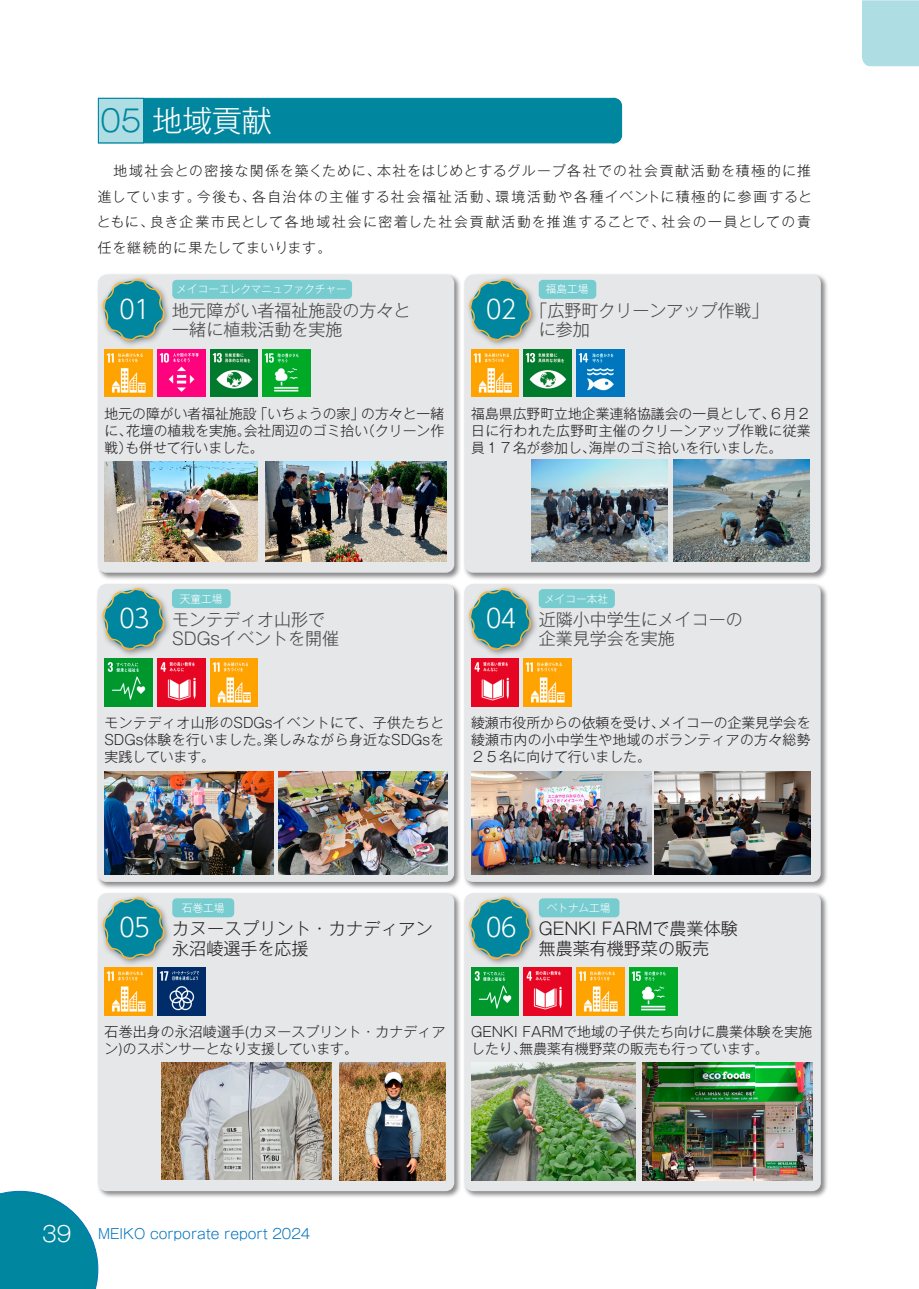
<style>
.page{position:relative;width:919px;height:1289px;background:#fff}
.page>*{position:absolute;margin:0;border:0;box-sizing:border-box;transform-origin:0 0}
.t1{font:300 29.7px "Gothic MB101 Pr 6 N";color:#fff}
.t2{font:300 25.65px "UD Shin Go C Oeiz Pr 6 N";letter-spacing:-.02em;color:#fff}
.t3{font:300 21.3px "Gothic MB101 Pr 6 N";color:#fff}
.t4{font:300 16.95px/19.2px "Gothic MB101 Pr 6 N";color:#454647}
.t5{font:300 16.95px/19.2px "Gothic MB101 Pr 6 N";color:#231f20}
.t6{font:300 16.95px/19.2px "Gothic MB101 Pr 6 N";letter-spacing:.025em;color:#231f20}
.t7{font:300 13.8px/17px "Gothic MB101 Pr 6 N";color:#231f20;text-align:justify}
.t8{font:300 13.8px "Gothic MB101 Pr 6 N";color:#0072bc}
.t9{font:300 10.65px "Gothic MB101 Pr 6 N";color:#fff}
.s1{color:#00869e}
</style>
<div class="page">
<div style="left:96px;top:273px;width:366px;height:307px;background:#636366;opacity:.75"></div>
<div style="left:98px;top:275px;width:356px;height:297px;background:#e6e7e9;border-radius:9px"></div>
<div style="left:96px;top:582px;width:366px;height:307px;background:#636366;opacity:.75"></div>
<div style="left:98px;top:584px;width:356px;height:297px;background:#e6e7e9;border-radius:9px"></div>
<div style="left:462px;top:273px;width:366px;height:307px;background:#636366;opacity:.75"></div>
<div style="left:464px;top:275px;width:356px;height:297px;background:#e6e7e9;border-radius:9px"></div>
<div style="left:462px;top:582px;width:366px;height:307px;background:#636366;opacity:.75"></div>
<div style="left:464px;top:584px;width:356px;height:297px;background:#e6e7e9;border-radius:9px"></div>
<div style="left:462px;top:891px;width:366px;height:307px;background:#636366;opacity:.75"></div>
<div style="left:464px;top:893px;width:356px;height:298px;background:#e6e7e9;border-radius:9px"></div>
<div style="left:96px;top:891px;width:366px;height:307px;background:#636366;opacity:.75"></div>
<div style="left:98px;top:893px;width:356px;height:298px;background:#e6e7e9;border-radius:9px"></div>
<img style="left:471px;top:658px;width:48px;height:48px">
<img style="left:524px;top:967px;width:47px;height:48px">
<img style="left:471px;top:349px;width:48px;height:48px">
<img style="left:524px;top:658px;width:47px;height:48px">
<div style="left:99px;top:584px;width:73px;height:73px;background:#636366;opacity:.75"></div>
<svg style="left:102px;top:587px;width:63px;height:63px"></svg>
<div style="left:465px;top:584px;width:73px;height:73px;background:#636366;opacity:.75"></div>
<svg style="left:468px;top:587px;width:63px;height:63px"></svg>
<img style="left:524px;top:349px;width:47px;height:48px">
<div style="left:538px;top:280px;width:58px;height:19px;background:#77ccd0;border-radius:4px"></div>
<div style="left:538px;top:589px;width:77px;height:19px;background:#77ccd0;border-radius:4px"></div>
<img style="left:576px;top:349px;width:48px;height:48px">
<img style="left:471px;top:967px;width:48px;height:48px">
<img style="left:105px;top:658px;width:47px;height:48px">
<img style="left:105px;top:771px;width:168px;height:103px">
<img style="left:278px;top:771px;width:169px;height:103px">
<img style="left:673px;top:459px;width:136px;height:102px">
<img style="left:531px;top:459px;width:136px;height:102px">
<div style="left:98px;top:98px;width:516px;height:45px;background:#00869e"></div>
<div style="left:606px;top:98px;width:15px;height:45px;background:#00869e;border-radius:7px"></div>
<div style="left:606px;top:98px;width:16px;height:45px;border:1px solid #00869e;border-radius:7px"></div>
<div style="left:98px;top:98px;width:46px;height:45px;background:#aedee4;border:1px solid #00869e"></div>
<img style="left:157px;top:658px;width:48px;height:48px">
<img style="left:105px;top:349px;width:47px;height:48px">
<img style="left:105px;top:967px;width:47px;height:48px">
<img style="left:576px;top:967px;width:48px;height:48px">
<img style="left:210px;top:658px;width:48px;height:48px">
<img style="left:157px;top:967px;width:48px;height:48px">
<img style="left:642px;top:1062px;width:170px;height:118px">
<img style="left:471px;top:1062px;width:164px;height:118px">
<div style="left:99px;top:275px;width:73px;height:73px;background:#636366;opacity:.75"></div>
<svg style="left:102px;top:278px;width:63px;height:63px"></svg>
<div style="left:465px;top:275px;width:74px;height:73px;background:#636366;opacity:.75"></div>
<svg style="left:469px;top:278px;width:62px;height:63px"></svg>
<div style="left:465px;top:893px;width:74px;height:73px;background:#636366;opacity:.75"></div>
<svg style="left:469px;top:896px;width:62px;height:63px"></svg>
<div style="left:99px;top:893px;width:73px;height:73px;background:#636366;opacity:.75"></div>
<svg style="left:102px;top:896px;width:63px;height:63px"></svg>
<img style="left:471px;top:771px;width:180px;height:103px">
<img style="left:654px;top:771px;width:156px;height:103px">
<img style="left:157px;top:349px;width:48px;height:48px">
<img style="left:263px;top:349px;width:47px;height:48px">
<img style="left:629px;top:967px;width:48px;height:48px">
<img style="left:210px;top:349px;width:48px;height:48px">
<img style="left:162px;top:1062px;width:169px;height:117px">
<img style="left:339px;top:1062px;width:106px;height:118px">
<div style="left:172px;top:280px;width:180px;height:19px;background:#77ccd0;border-radius:4px"></div>
<div style="left:172px;top:589px;width:58px;height:19px;background:#77ccd0;border-radius:4px"></div>
<div style="left:539px;top:898px;width:80px;height:19px;background:#77ccd0;border-radius:4px"></div>
<div style="left:172px;top:898px;width:62px;height:19px;background:#77ccd0;border-radius:4px"></div>
<img style="left:105px;top:461px;width:152px;height:100px">
<img style="left:265px;top:461px;width:181px;height:100px">
<div style="left:862px;top:0;width:56px;height:66px;background:#aedee4"></div>
<svg style="left:0;top:1191px;width:98px;height:97px"></svg>
<h1 class="t1" style="left:100px;top:96px;width:173px"><span class="s1">05</span> 地域貢献</h1>
<p class="t7" style="left:97px;top:157px;width:716px;line-height:25.5px">　地域社会との密接な関係を築くために、本社をはじめとするグループ各社での社会貢献活動を積極的に推進しています。今後も、各自治体の主催する社会福祉活動、環境活動や各種イベントに積極的に参画するとともに、良き企業市民として各地域社会に密着した社会貢献活動を推進することで、社会の一員としての責任を継続的に果たしてまいります。</p>
<p class="t9" style="left:176px;top:280px;width:172px">メイコーエレクマニュファクチャー</p>
<p class="t9" style="left:546px;top:280px;width:44px">福島工場</p>
<h2 class="t2" style="left:120px;top:289px;width:32px">01</h2>
<h2 class="t2" style="left:486px;top:289px;width:32px">02</h2>
<p class="t4" style="left:172px;top:299px;width:240px">地元障がい者福祉施設の方々と一緒に植栽活動を実施</p>
<p class="t4" style="left:539px;top:299px;width:231px;text-indent:-9px">「広野町クリーンアップ作戦」に参加</p>
<p class="t7" style="left:105px;top:404px;width:341px">地元の障がい者福祉施設「いちょうの家」の方々と一緒に、花壇の植栽を実施。会社周辺のゴミ拾い（クリーン作戦）も併せて行いました。</p>
<p class="t7" style="left:471px;top:404px;width:341px">福島県広野町立地企業連絡協議会の一員として、６月２日に行われた広野町主催のクリーンアップ作戦に従業員１７名が参加し、海岸のゴミ拾いを行いました。</p>
<p class="t9" style="left:180px;top:589px;width:44px">天童工場</p>
<p class="t9" style="left:544px;top:589px;width:65px">メイコー本社</p>
<h2 class="t2" style="left:119px;top:598px;width:32px">03</h2>
<h2 class="t2" style="left:486px;top:598px;width:32px">04</h2>
<p class="t4" style="left:172px;top:608px;width:168px">モンテディオ山形で<br>SDGsイベントを開催</p>
<p class="t4" style="left:538px;top:608px;width:206px">近隣小中学生にメイコーの企業見学会を実施</p>
<p class="t7" style="left:104px;top:713px;width:341px">モンテディオ山形のSDGsイベントにて、子供たちとSDGs体験を行いました。楽しみながら身近なSDGsを実践しています。</p>
<p class="t7" style="left:471px;top:713px;width:341px">綾瀬市役所からの依頼を受け、メイコーの企業見学会を綾瀬市内の小中学生や地域のボランティアの方々総勢２５名に向けて行いました。</p>
<p class="t9" style="left:182px;top:898px;width:44px">石巻工場</p>
<p class="t9" style="left:546px;top:898px;width:65px">ベトナム工場</p>
<h2 class="t2" style="left:120px;top:907px;width:32px">05</h2>
<h2 class="t2" style="left:486px;top:907px;width:32px">06</h2>
<p class="t6" style="left:172px;top:918px;width:262px">カヌースプリント・カナディアン永沼崚選⼿を応援</p>
<p class="t5" style="left:539px;top:918px;width:200px">GENKI FARMで農業体験無農薬有機野菜の販売</p>
<p class="t7" style="left:105px;top:1022px;width:342px">石巻出身の永沼崚選⼿(カヌースプリント・カナディアン)のスポンサーとなり⽀援しています。</p>
<p class="t7" style="left:471px;top:1022px;width:342px">GENKI FARMで地域の子供たち向けに農業体験を実施したり、無農薬有機野菜の販売も行っています。</p>
<h3 class="t3" style="left:42px;top:1216px;width:31px">39</h3>
<p class="t8" style="left:98px;top:1222px;width:214px">MEIKO corporate report 2024</p>
</div>
